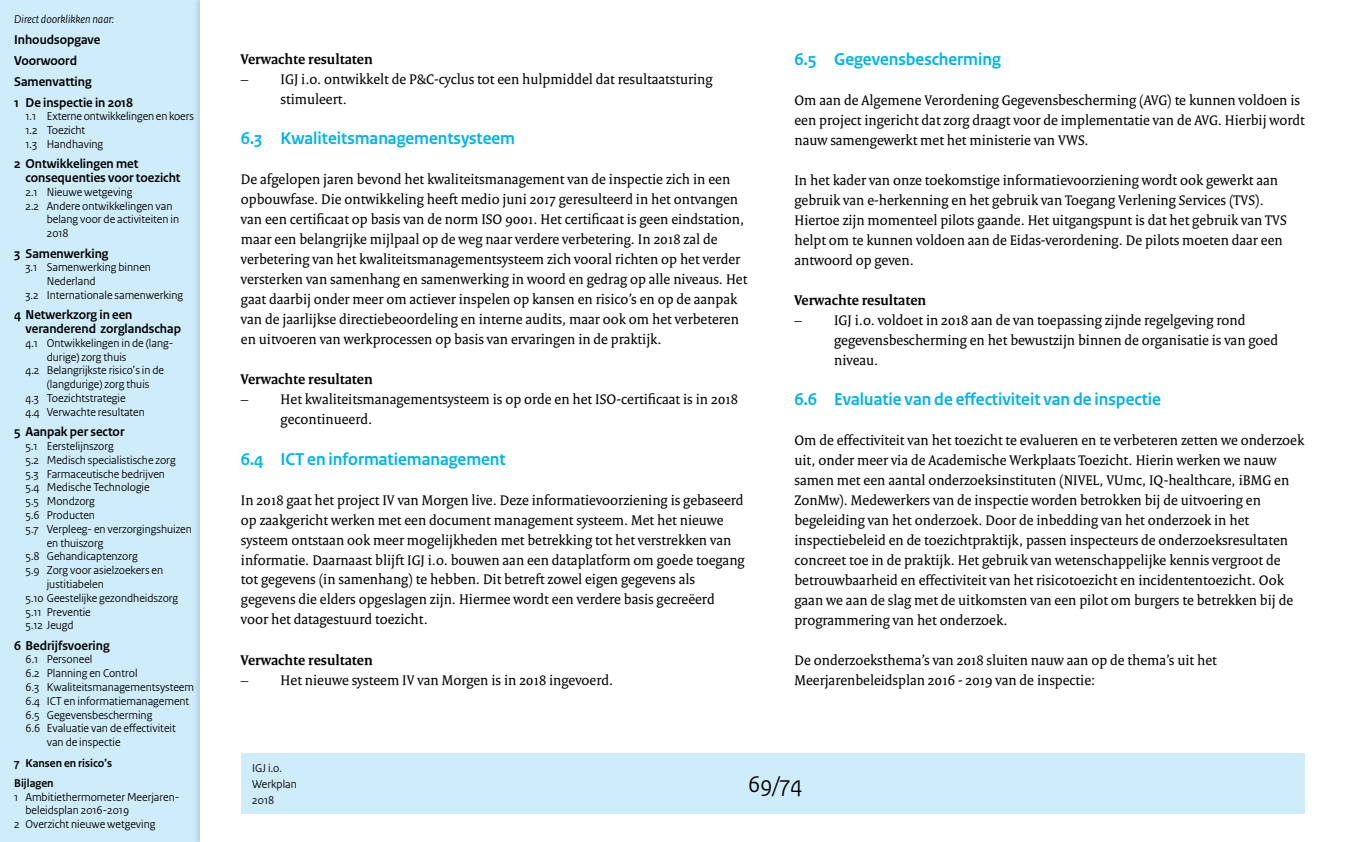
<style>
.page{position:relative;width:1348px;height:842px;background:#fff}
.page>*{position:absolute;margin:0;border:0;box-sizing:border-box;transform-origin:0 0}
.t1{font:24px "Rijksoverheid Sans Heading";color:#000}
.t2{font:700 18px "Rijksoverheid Sans Heading";color:#00b4ea}
.t3{font:15px/20px "Rijksoverheid Serif";color:#000}
.t4{font:700 15px "Rijksoverheid Serif";color:#000}
.t5{font:700 13.5px/20.8px "Rijksoverheid Sans Heading";color:#000}
.t6{font:12px/13.8px "Rijksoverheid Sans Heading";color:#000}
.t7{font:700 12px/20.3px "Rijksoverheid Sans Heading";color:#000}
.t8{font:italic 12px "Rijksoverheid Sans Heading";color:#000}
</style>
<div class="page">
<div style="left:0;top:0;width:201px;height:842px;background:#ceecfa"></div>
<div style="left:241px;top:754px;width:1063px;height:60px;background:#ceecfa"></div>
<div style="left:193px;top:0;width:14px;height:842px;background:#c2ddef"></div>
<div style="left:200px;top:0;width:6px;height:842px;background:#fff"></div>
<p class="t8" style="left:14px;top:13px;width:101px">Direct doorklikken naar:</p>
<p class="t5" style="left:14px;top:30px;width:120px">Inhoudsopgave<br>Voorwoord<br>Samenvatting<br>1 De inspectie in 2018</p>
<p class="t6" style="left:26px;top:110px;width:170px">1.1 Externe ontwikkelingen en koers<br>1.2 Toezicht<br>1.3 Handhaving</p>
<p class="t5" style="left:26px;top:157px;width:156px;line-height:13.8px;text-indent:-11px">2 Ontwikkelingen met consequenties voor toezicht</p>
<p class="t6" style="left:26px;top:185px;width:109px">2.1 Nieuwe wetgeving</p>
<p class="t6" style="left:26px;top:199px;width:148px">2.2 Andere ontwikkelingen van</p>
<p class="t6" style="left:47px;top:213px;width:134px">belang voor de activiteiten in</p>
<p class="t6" style="left:47px;top:227px;width:23px">2018</p>
<p class="t5" style="left:14px;top:243px;width:96px">3 Samenwerking</p>
<p class="t6" style="left:26px;top:261px;width:127px">3.1 Samenwerking binnen</p>
<p class="t6" style="left:47px;top:274px;width:50px">Nederland</p>
<p class="t6" style="left:26px;top:288px;width:159px">3.2 Internationale samenwerking</p>
<p class="t5" style="left:26px;top:308px;width:157px;line-height:13.8px;text-indent:-11px">4 Netwerkzorg in een veranderend zorglandschap</p>
<p class="t6" style="left:26px;top:336px;width:149px">4.1 Ontwikkelingen in de (lang-</p>
<p class="t6" style="left:47px;top:350px;width:81px">durige) zorg thuis</p>
<p class="t6" style="left:26px;top:364px;width:140px">4.2 Belangrijkste risico’s in de</p>
<p class="t6" style="left:47px;top:378px;width:104px">(langdurige) zorg thuis</p>
<p class="t6" style="left:26px;top:391px;width:102px">4.3 Toezichtstrategie</p>
<p class="t6" style="left:26px;top:405px;width:121px">4.4 Verwachte resultaten</p>
<p class="t5" style="left:14px;top:422px;width:112px">5 Aanpak per sector</p>
<p class="t6" style="left:26px;top:439px;width:90px">5.1 Eerstelijnszorg</p>
<p class="t6" style="left:26px;top:453px;width:152px">5.2 Medisch specialistische zorg</p>
<p class="t6" style="left:26px;top:467px;width:141px">5.3 Farmaceutische bedrijven</p>
<p class="t6" style="left:26px;top:481px;width:126px">5.4 Medische Technologie</p>
<p class="t6" style="left:26px;top:494px;width:71px">5.5 Mondzorg</p>
<p class="t6" style="left:26px;top:508px;width:71px">5.6 Producten</p>
<p class="t6" style="left:26px;top:522px;width:168px">5.7 Verpleeg- en verzorgingshuizen</p>
<p class="t6" style="left:47px;top:536px;width:58px">en thuiszorg</p>
<p class="t6" style="left:26px;top:550px;width:114px">5.8 Gehandicaptenzorg</p>
<p class="t6" style="left:26px;top:563px;width:139px">5.9 Zorg voor asielzoekers en</p>
<p class="t6" style="left:47px;top:577px;width:58px">justitiabelen</p>
<p class="t6" style="left:26px;top:591px;width:154px">5.10 Geestelijke gezondheidszorg</p>
<p class="t6" style="left:26px;top:605px;width:67px">5.11 Preventie</p>
<p class="t6" style="left:26px;top:619px;width:50px">5.12 Jeugd</p>
<p class="t5" style="left:14px;top:635px;width:97px">6 Bedrijfsvoering</p>
<p class="t6" style="left:26px;top:653px;width:68px">6.1 Personeel</p>
<p class="t6" style="left:26px;top:667px;width:114px">6.2 Planning en Control</p>
<p class="t6" style="left:26px;top:680px;width:170px">6.3 Kwaliteitsmanagementsysteem</p>
<p class="t6" style="left:26px;top:694px;width:165px">6.4 ICT en informatiemanagement</p>
<p class="t6" style="left:26px;top:708px;width:128px">6.5 Gegevensbescherming</p>
<p class="t6" style="left:26px;top:722px;width:152px">6.6 Evaluatie van de effectiviteit</p>
<p class="t6" style="left:47px;top:736px;width:75px">van de inspectie</p>
<p class="t7" style="left:14px;top:753px;width:99px">7 Kansen en risico’s<br>Bijlagen</p>
<p class="t6" style="left:14px;top:790px;width:167px">1 Ambitiethermometer Meerjaren-</p>
<p class="t6" style="left:26px;top:804px;width:105px">beleidsplan 2016-2019</p>
<p class="t6" style="left:14px;top:818px;width:143px">2 Overzicht nieuwe wetgeving</p>
<p class="t4" style="left:241px;top:50px;width:133px">Verwachte resultaten</p>
<p class="t3" style="left:281px;top:69px;width:433px;text-indent:-40px">– IGJ i.o. ontwikkelt de P&amp;C-cyclus tot een hulpmiddel dat resultaatsturing stimuleert.</p>
<p class="t2" style="left:241px;top:128px;width:276px">6.3 Kwaliteitsmanagementsysteem</p>
<p class="t3" style="left:241px;top:170px;width:508px">De afgelopen jaren bevond het kwaliteitsmanagement van de inspectie zich in een opbouwfase. Die ontwikkeling heeft medio juni 2017 geresulteerd in het ontvangen van een certificaat op basis van de norm ISO 9001. Het certificaat is geen eindstation, maar een belangrijke mijlpaal op de weg naar verdere verbetering. In 2018 zal de verbetering van het kwaliteitsmanagementsysteem zich vooral richten op het verder versterken van samenhang en samenwerking in woord en gedrag op alle niveaus. Het gaat daarbij onder meer om actiever inspelen op kansen en risico’s en op de aanpak van de jaarlijkse directiebeoordeling en interne audits, maar ook om het verbeteren en uitvoeren van werkprocessen op basis van ervaringen in de praktijk.</p>
<p class="t4" style="left:241px;top:371px;width:133px">Verwachte resultaten</p>
<p class="t3" style="left:281px;top:389px;width:459px;text-indent:-40px">– Het kwaliteitsmanagementsysteem is op orde en het ISO-certificaat is in 2018 gecontinueerd.</p>
<p class="t2" style="left:241px;top:448px;width:266px">6.4 ICT en informatiemanagement</p>
<p class="t3" style="left:241px;top:490px;width:505px">In 2018 gaat het project IV van Morgen live. Deze informatievoorziening is gebaseerd op zaakgericht werken met een document management systeem. Met het nieuwe systeem ontstaan ook meer mogelijkheden met betrekking tot het verstrekken van informatie. Daarnaast blijft IGJ i.o. bouwen aan een dataplatform om goede toegang tot gegevens (in samenhang) te hebben. Dit betreft zowel eigen gegevens als gegevens die elders opgeslagen zijn. Hiermee wordt een verdere basis gecreëerd voor het datagestuurd toezicht.</p>
<p class="t4" style="left:241px;top:651px;width:133px">Verwachte resultaten</p>
<p class="t3" style="left:241px;top:669px;width:374px">– Het nieuwe systeem IV van Morgen is in 2018 ingevoerd.</p>
<p class="t2" style="left:794px;top:49px;width:208px">6.5 Gegevensbescherming</p>
<p class="t3" style="left:794px;top:90px;width:512px">Om aan de Algemene Verordening Gegevensbescherming (AVG) te kunnen voldoen is een project ingericht dat zorg draagt voor de implementatie van de AVG. Hierbij wordt nauw samengewerkt met het ministerie van VWS.</p>
<p class="t3" style="left:794px;top:170px;width:494px">In het kader van onze toekomstige informatievoorziening wordt ook gewerkt aan gebruik van e-herkenning en het gebruik van Toegang Verlening Services (TVS).<br>Hiertoe zijn momenteel pilots gaande. Het uitgangspunt is dat het gebruik van TVS helpt om te kunnen voldoen aan de Eidas-verordening. De pilots moeten daar een antwoord op geven.</p>
<p class="t4" style="left:794px;top:291px;width:133px">Verwachte resultaten</p>
<p class="t3" style="left:834px;top:310px;width:445px;text-indent:-40px">– IGJ i.o. voldoet in 2018 aan de van toepassing zijnde regelgeving rond gegevensbescherming en het bewustzijn binnen de organisatie is van goed niveau.</p>
<p class="t2" style="left:794px;top:389px;width:368px">6.6 Evaluatie van de effectiviteit van de inspectie</p>
<p class="t3" style="left:794px;top:430px;width:511px">Om de effectiviteit van het toezicht te evalueren en te verbeteren zetten we onderzoek uit, onder meer via de Academische Werkplaats Toezicht. Hierin werken we nauw samen met een aantal onderzoeksinstituten (NIVEL, VUmc, IQ-healthcare, iBMG en ZonMw). Medewerkers van de inspectie worden betrokken bij de uitvoering en begeleiding van het onderzoek. Door de inbedding van het onderzoek in het inspectiebeleid en de toezichtpraktijk, passen inspecteurs de onderzoeksresultaten concreet toe in de praktijk. Het gebruik van wetenschappelijke kennis vergroot de betrouwbaarheid en effectiviteit van het risicotoezicht en incidententoezicht. Ook gaan we aan de slag met de uitkomsten van een pilot om burgers te betrekken bij de programmering van het onderzoek.</p>
<p class="t3" style="left:794px;top:650px;width:424px">De onderzoeksthema’s van 2018 sluiten nauw aan op de thema’s uit het<br>Meerjarenbeleidsplan 2016 - 2019 van de inspectie:</p>
<p class="t6" style="left:252px;top:760px;width:46px;line-height:16px">IGJ i.o.<br>Werkplan<br>2018</p>
<h1 class="t1" style="left:748px;top:770px;width:56px">69/74</h1>
</div>
